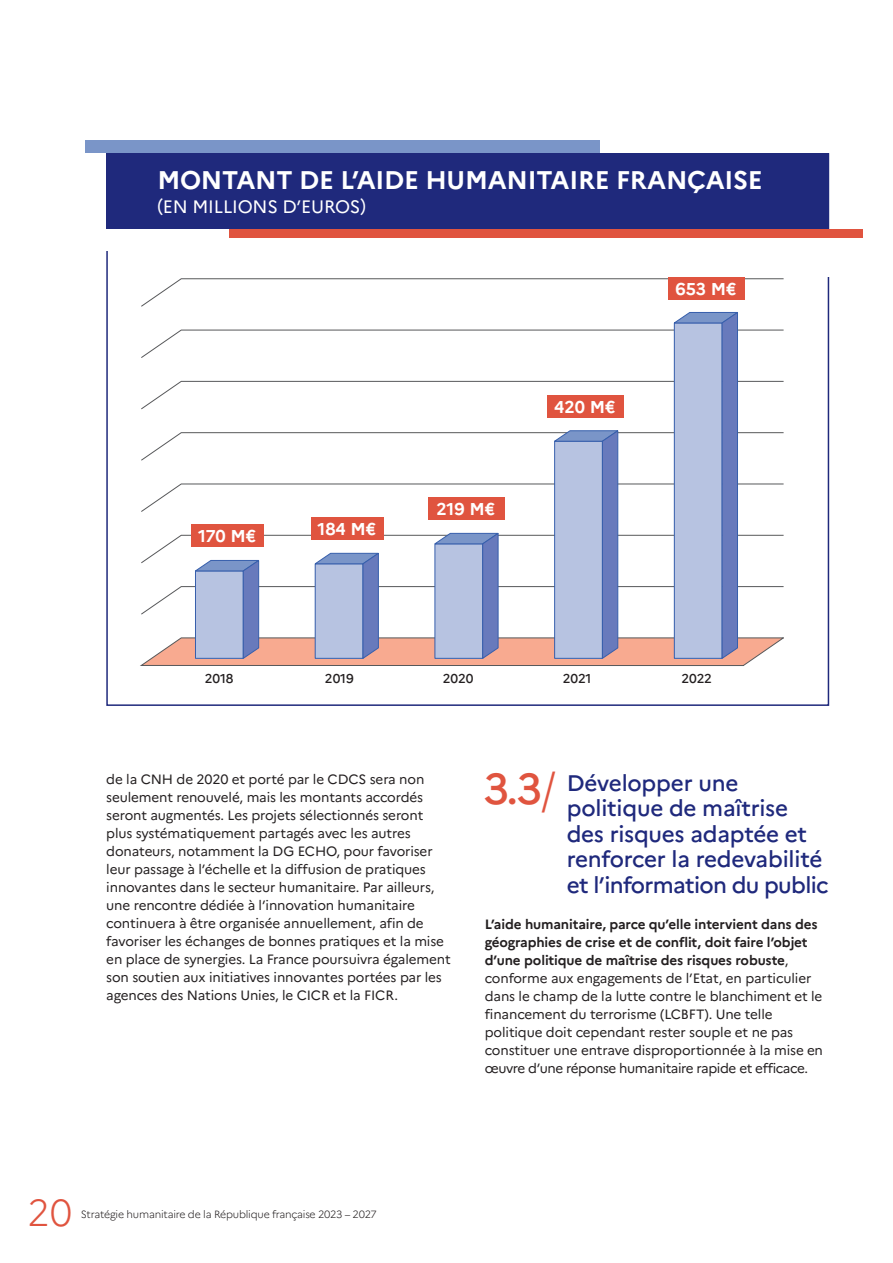
<style>
.page{position:relative;width:893px;height:1263px;background:#fff}
.page>*{position:absolute;margin:0;border:0;box-sizing:border-box;transform-origin:0 0}
.t1{font:300 37.5px "Marianne";color:#e0543f}
.t2{font:700 25.5px "Marianne";letter-spacing:-.01em;color:#fff}
.t3{font:500 22.5px/25.5px "Marianne";letter-spacing:-.01em;color:#1f297c}
.t4{font:18px "Marianne";letter-spacing:-.01em;color:#fff}
.t5{font:700 17.1px "Marianne";letter-spacing:-.005em;color:#fff}
.t6{font:13.5px/18px "Marianne";letter-spacing:-.01em;color:#231f20}
.t7{font:500 12.9px "Marianne";letter-spacing:-.005em;color:#231f20}
.t8{font:300 10.5px "Marianne";letter-spacing:-.02em;color:#231f20}
.s1{font-size:43.2px;color:#e0543f}
.s2{font-weight:300;font-size:43.2px;color:#e0543f}
.s3{font-weight:700}
</style>
<div class="page">
<svg style="left:140px;top:278px;width:644px;height:388px"></svg>
<div style="left:191px;top:524px;width:73px;height:23px;background:#e0543f"></div>
<div style="left:311px;top:517px;width:73px;height:22px;background:#e0543f"></div>
<div style="left:428px;top:497px;width:77px;height:22px;background:#e0543f"></div>
<div style="left:547px;top:395px;width:77px;height:23px;background:#e0543f"></div>
<div style="left:668px;top:277px;width:77px;height:22px;background:#e0543f"></div>
<div style="left:106px;top:153px;width:723px;height:77px;background:#1f297c"></div>
<div style="left:230px;top:230px;width:633px;height:8px;background:#e0543f"></div>
<div style="left:85px;top:140px;width:515px;height:13px;background:#7a95c8"></div>
<h2 class="t2" style="left:157px;top:164px;width:607px">Montant de l’aide humanitaire française</h2>
<h3 class="t4" style="left:157px;top:196px;width:210px">(en M illions d’eu ros)</h3>
<p class="t5" style="left:198px;top:525px;width:60px">170 M€</p>
<p class="t5" style="left:317px;top:518px;width:60px">184 M€</p>
<p class="t5" style="left:437px;top:498px;width:60px">219 M€</p>
<p class="t5" style="left:554px;top:396px;width:63px">420 M€</p>
<p class="t5" style="left:675px;top:278px;width:62px">653 M€</p>
<p class="t7" style="left:205px;top:670px;width:30px">2018</p>
<p class="t7" style="left:325px;top:670px;width:30px">2019</p>
<p class="t7" style="left:443px;top:670px;width:32px">2020</p>
<p class="t7" style="left:563px;top:670px;width:30px">2021</p>
<p class="t7" style="left:681px;top:670px;width:32px">2022</p>
<p class="t6" style="left:106px;top:770px;width:346px">de la CNH de 2020 et porté par le CDCS sera non seulement renouvelé, mais les montants accordés seront augmentés. Les projets sélectionnés seront plus systématiquement partagés avec les autres donateurs, notamment la DG ECHO, pour favoriser leur passage à l’échelle et la diffusion de pratiques innovantes dans le secteur humanitaire. Par ailleurs, une rencontre dédiée à l’innovation humanitaire continuera à être organisée annuellement, afin de favoriser les échanges de bonnes pratiques et la mise en place de synergies. La France poursuivra également son soutien aux initiatives innovantes portées par les agences des Nations Unies, le CI CR et la FI CR.</p>
<h3 class="t3" style="left:567px;top:770px;width:263px;text-indent:-83px"><span class="s1">3.3</span><span class="s2">/</span> Développer une politique de maîtrise des risques adaptée et renforcer la redevabilité et l’information du public</h3>
<p class="t6" style="left:485px;top:915px;width:340px"><span class="s3">L’aide humanitaire, parce qu’elle intervient dans des géographies de crise et de conflit, doit faire l’objet d’une politique de maîtrise des risques robuste</span>, conforme aux engagements de l’Etat, en particulier dans le champ de la lutte contre le blanchiment et le financement du terrorisme (LCB FT). Une telle politique doit cependant rester souple et ne pas constituer une entrave disproportionnée à la mise en œuvre d’une réponse humanitaire rapide et efficace.</p>
<h1 class="t1" style="left:27px;top:1190px;width:46px">20</h1>
<p class="t8" style="left:81px;top:1207px;width:298px">Stratégie humanitaire de la République française 2023 – 2027</p>
</div>
